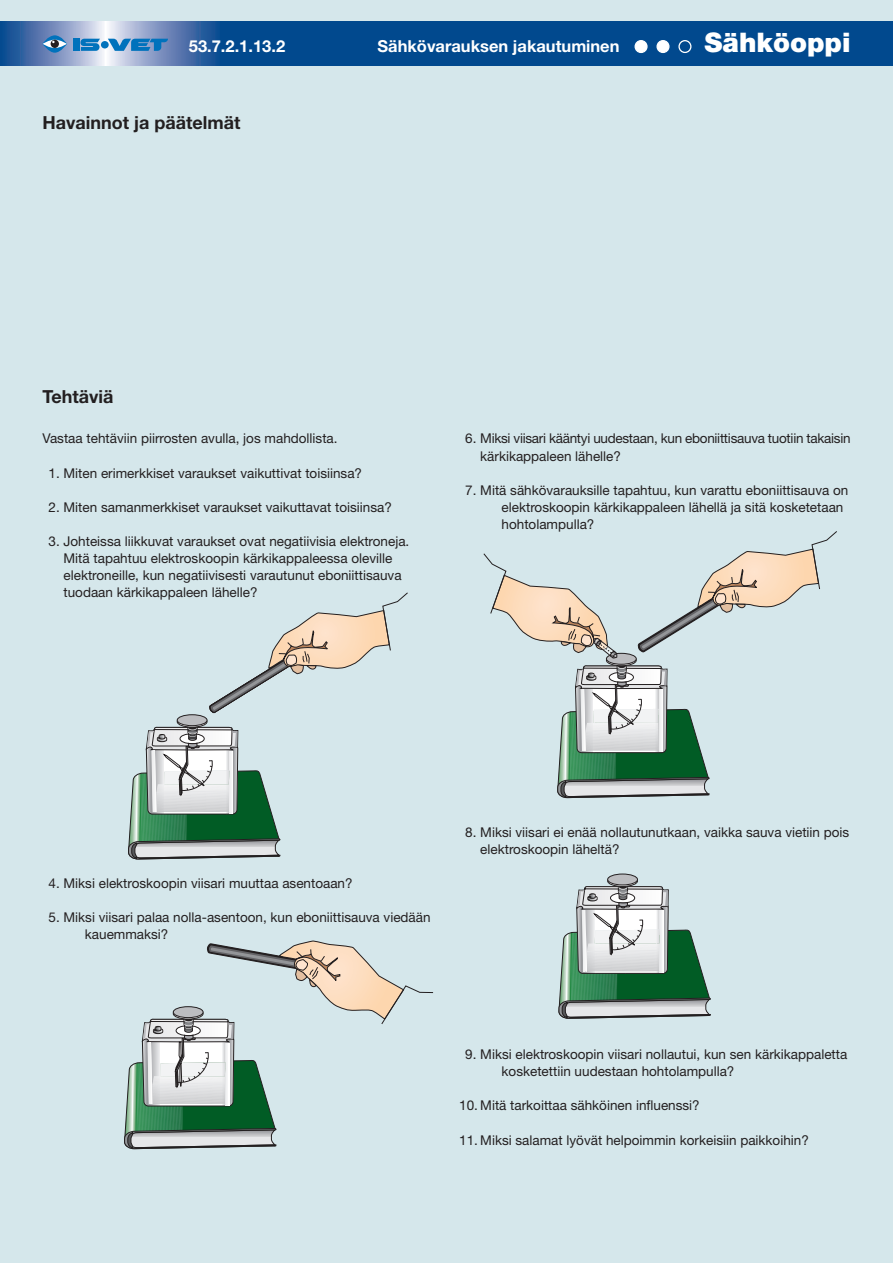
<style>
.page{position:relative;width:893px;height:1263px;background:#d5e7eb}
.page>*{position:absolute;margin:0;border:0;box-sizing:border-box;transform-origin:0 0}
.t1{font:900 27px "Helvetica Neue";color:#fff}
.t2{font:700 18px "Helvetica Neue";color:#231f20}
.t3{font:700 16.5px "Helvetica Neue";color:#fff}
.t4{font:13.5px/17.1px "Helvetica Neue";color:#231f20}
.t5{font:13.5px/17.1px "Helvetica Neue";letter-spacing:-.02em;color:#231f20}
</style>
<div class="page">
<svg style="left:0;top:21px;width:105px;height:45px;background:#6e8cbb"></svg>
<svg style="left:105px;top:21px;width:115px;height:45px;background:#728ebc"></svg>
<div style="left:220px;top:21px;width:673px;height:45px;background:#01498e"></div>
<svg style="left:43px;top:35px;width:24px;height:18px"></svg>
<svg style="left:43px;top:40px;width:24px;height:8px"></svg>
<svg style="left:51px;top:40px;width:8px;height:8px"></svg>
<div style="left:73px;top:39px;width:7px;height:12px;background:#0072bc"></div>
<svg style="left:81px;top:39px;width:19px;height:12px"></svg>
<svg style="left:108px;top:39px;width:60px;height:12px"></svg>
<div style="left:101px;top:41px;width:8px;height:7px;background:#0072bc;border-radius:50%"></div>
<div style="left:634px;top:40px;width:14px;height:13px;background:#fff;border:1px solid #fff;border-radius:50%"></div>
<div style="left:656px;top:40px;width:13px;height:13px;background:#fff;border:1px solid #fff;border-radius:50%"></div>
<div style="left:678px;top:40px;width:13px;height:13px;border:1px solid #fff;border-radius:50%"></div>
<div style="left:607px;top:875px;width:31px;height:12px;background:#4f4c4d;border:1px solid #231f20;border-radius:50%"></div>
<div style="left:607px;top:874px;width:31px;height:11px;background:#bcbdc0;border:1px solid #231f20;border-radius:50%"></div>
<svg style="left:558px;top:883px;width:153px;height:136px"></svg>
<svg style="left:124px;top:940px;width:309px;height:209px"></svg>
<div style="left:177px;top:716px;width:30px;height:11px;background:#4e4a4b;border:1px solid #231f20;border-radius:50%"></div>
<div style="left:177px;top:714px;width:30px;height:12px;background:#bcbdc0;border:1px solid #231f20;border-radius:50%"></div>
<svg style="left:128px;top:724px;width:153px;height:136px"></svg>
<svg style="left:209px;top:592px;width:199px;height:121px"></svg>
<svg style="left:483px;top:531px;width:354px;height:267px"></svg>
<p class="t3" style="left:189px;top:40px;width:98px">53.7.2.1.13.2</p>
<p class="t3" style="left:377px;top:40px;width:244px">Sähkövarauksen jakautuminen</p>
<h1 class="t1" style="left:705px;top:32px;width:148px">Sähköoppi</h1>
<h2 class="t2" style="left:43px;top:116px;width:199px">Havainnot ja päätelmät</h2>
<h2 class="t2" style="left:43px;top:390px;width:73px">Tehtäviä</h2>
<p class="t4" style="left:43px;top:431px;width:297px">Vastaa tehtäviin piirrosten avulla, jos mahdollista.</p>
<p class="t4" style="left:49px;top:465px;width:315px">1. Miten erimerkkiset varaukset vaikuttivat toisiinsa?</p>
<p class="t4" style="left:49px;top:500px;width:345px">2. Miten samanmerkkiset varaukset vaikuttavat toisiinsa?</p>
<p class="t4" style="left:64px;top:534px;width:347px;text-indent:-15px">3. Johteissa liikkuvat varaukset ovat negatiivisia elektroneja.<br>Mitä tapahtuu elektroskoopin kärkikappaleessa oleville elektroneille, kun negatiivisesti varautunut eboniittisauva tuodaan kärkikappaleen lähelle?</p>
<p class="t5" style="left:480px;top:431px;width:372px;text-indent:-15px">6. Miksi viisari kääntyi uudestaan, kun eboniittisauva tuotiin takaisin kärkikappaleen lähelle?</p>
<p class="t4" style="left:502px;top:483px;width:348px;text-indent:-36px">7. Mitä sähkövarauksille tapahtuu, kun varattu eboniittisauva on elektroskoopin kärkikappaleen lähellä ja sitä kosketetaan hohtolampulla?</p>
<p class="t4" style="left:49px;top:876px;width:306px">4. Miksi elektroskoopin viisari muuttaa asentoaan?</p>
<p class="t4" style="left:85px;top:910px;width:347px;text-indent:-36px">5. Miksi viisari palaa nolla-asentoon, kun eboniittisauva viedään kauemmaksi?</p>
<p class="t4" style="left:480px;top:825px;width:371px;text-indent:-15px">8. Miksi viisari ei enää nollautunutkaan, vaikka sauva vietiin pois elektroskoopin läheltä?</p>
<p class="t4" style="left:502px;top:1047px;width:347px;text-indent:-36px">9. Miksi elektroskoopin viisari nollautui, kun sen kärkikappaletta kosketettiin uudestaan hohtolampulla?</p>
<p class="t4" style="left:459px;top:1098px;width:242px">10. Mitä tarkoittaa sähköinen influenssi?</p>
<p class="t4" style="left:459px;top:1132px;width:351px">11. Miksi salamat lyövät helpoimmin korkeisiin paikkoihin?</p>
</div>
